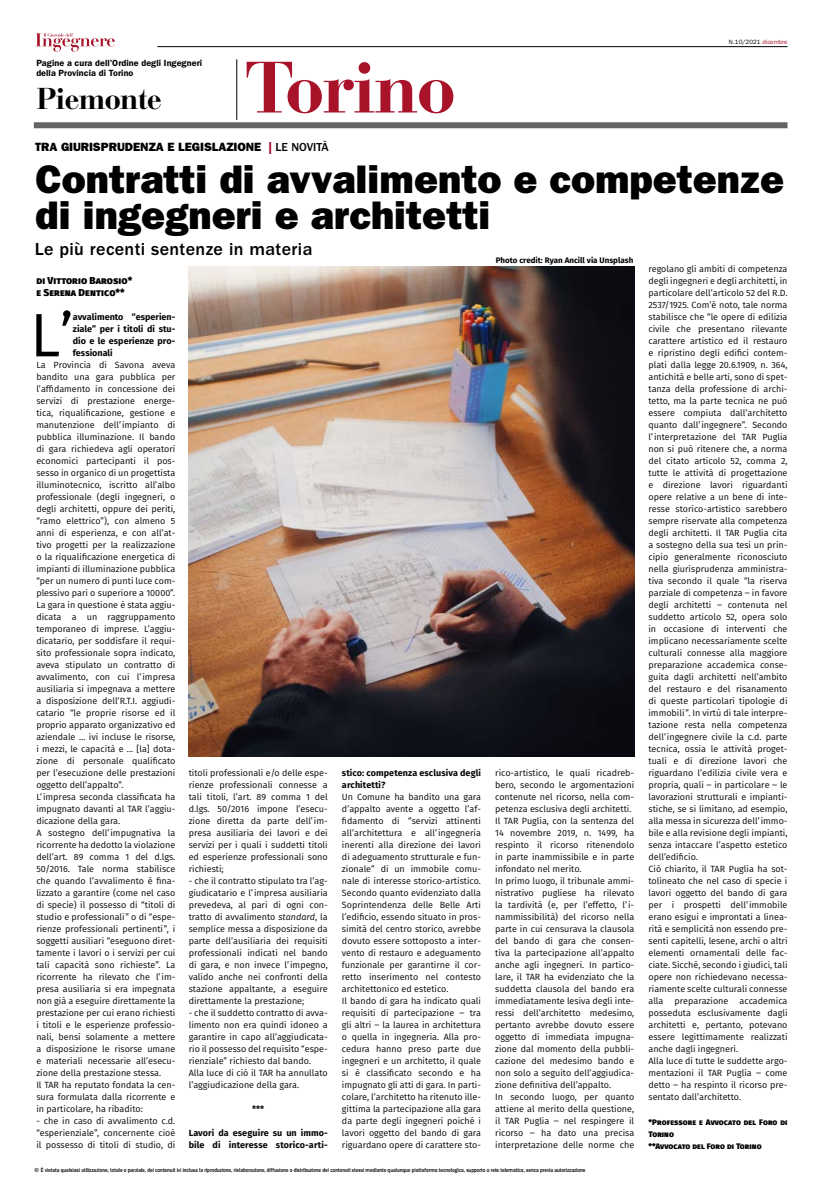
<style>
.page{position:relative;width:823px;height:1191px;background:#fff}
.page>*{position:absolute;margin:0;border:0;box-sizing:border-box;transform-origin:0 0}
.t1{font:700 72px "Bauer Bodoni Std";letter-spacing:-.03em;color:#a9132a}
.t2{font:61.3px "Fira Sans";color:#000}
.t3{font:40px/36px "ITC Franklin Gothic Std Hvy";color:#000}
.t4{font:700 30px "Bauer Bodoni Std";letter-spacing:-.03em;color:#000}
.t5{font:500 18px "ITC Franklin Gothic Std";letter-spacing:.02em;color:#000}
.t6{font:12px "ITC Franklin Gothic Std Hvy";color:#000}
.t7{font:800 10px/12px "Fira Sans";letter-spacing:.01em;color:#000}
.t8{font:9px/12px "Fira Sans";color:#050505}
.t9{font:700 9px/12px "Fira Sans";letter-spacing:.01em;color:#050505}
.t10{font:600 9px/10px "Franklin Gothic";letter-spacing:.005em;color:#000}
.t11{font:800 8px/12px "Fira Sans";letter-spacing:.01em;color:#000}
.t12{font:700 8px "Fira Sans";color:#000}
.t13{font:6.2px "ITC Franklin Gothic Std";color:#000}
.t14{font:500 6px "Franklin Gothic";letter-spacing:-.01em;color:#000}
.s1{color:#a9132a}
.s2{font-family:"ITC Franklin Gothic Std";font-weight:500}
.s3{font-style:italic}
</style>
<div class="page">
<hr style="left:157px;top:46px;width:630px;height:1px;background:#000">
<svg style="left:35px;top:33px;width:80px;height:19px"></svg>
<hr style="left:236px;top:59px;width:1px;height:61px;background:#000">
<div style="left:34px;top:122px;width:753px;height:6px;background:#636363"></div>
<img style="left:189px;top:266px;width:445px;height:490px">
<p class="t10" style="left:36px;top:57px;width:167px">Pagine a cura dell’Ordine degli Ingegneri della Provincia di Torino</p>
<h3 class="t4" style="left:36px;top:80px;width:127px">Piemonte</h3>
<h1 class="t1" style="left:245px;top:44px;width:212px">Torino</h1>
<h3 class="t6" style="left:35px;top:140px;width:295px">TRA GIURISPRUDENZA E LEGISLAZIONE <span class="s1">|</span> <span class="s2">LE NOVITÀ</span></h3>
<p class="t13" style="left:728px;top:38px;width:60px">N.10/2021 <span class="s1">dicembre</span></p>
<h3 class="t3" style="left:35px;top:161px;width:749px">Contratti di avvalimento e competenze di ingegneri e architetti</h3>
<h3 class="t5" style="left:35px;top:238px;width:279px">Le più recenti sentenze in materia</h3>
<p class="t12" style="left:495px;top:253px;width:139px">Photo credit: Ryan Ancill via Unsplash</p>
<p class="t8" style="left:648px;top:262px;width:140px">regolano gli ambiti di competenza degli ingegneri e degli architetti, in particolare dell’articolo 52 del R.D.<br>2537/1925. Com’è noto, tale norma stabilisce che “le opere di edilizia civile che presentano rilevante carattere artistico ed il restauro e ripristino degli edifici contem&shy;plati dalla legge 20.6.1909, n. 364, antichità e belle arti, sono di spet&shy;tanza della professione di archi&shy;tetto, ma la parte tecnica ne può essere compiuta dall’architetto quanto dall’ingegnere”. Secondo l’interpretazione del TAR Puglia non si può ritenere che, a norma del citato articolo 52, comma 2, tutte le attività di progettazione e direzione lavori riguardanti opere relative a un bene di inte&shy;resse storico-artistico sarebbero sempre riservate alla competenza degli architetti. Il TAR Puglia cita a sostegno della sua tesi un prin&shy;cipio generalmente riconosciuto nella giurisprudenza amministra&shy;tiva secondo il quale “la riserva parziale di competenza ‒ in favore degli architetti ‒ contenuta nel suddetto articolo 52, opera solo in occasione di interventi che implicano necessariamente scelte culturali connesse alla maggiore preparazione accademica conse&shy;guita dagli architetti nell’ambito del restauro e del risanamento di queste particolari tipologie di immobili”. In virtù di tale interpre&shy;tazione resta nella competenza dell’ingegnere civile la c.d. parte tecnica, ossia le attività proget&shy;tuali e di direzione lavori che riguardano l’edilizia civile vera e propria, quali ‒ in particolare ‒ le lavorazioni strutturali e impianti&shy;stiche, se si limitano, ad esempio, alla messa in sicurezza dell’immo&shy;bile e alla revisione degli impianti, senza intaccare l’aspetto estetico dell’edificio.<br>Ciò chiarito, il TAR Puglia ha sot&shy;tolineato che nel caso di specie i lavori oggetto del bando di gara per i prospetti dell’immobile erano esigui e improntati a linea&shy;rità e semplicità non essendo pre&shy;senti capitelli, lesene, archi o altri elementi ornamentali delle fac&shy;ciate. Sicché, secondo i giudici, tali opere non richiedevano necessa&shy;riamente scelte culturali connesse alla preparazione accademica posseduta esclusivamente dagli architetti e, pertanto, potevano essere legittimamente realizzati anche dagli ingegneri.<br>Alla luce di tutte le suddette argo&shy;mentazioni il TAR Puglia ‒ come detto ‒ ha respinto il ricorso pre&shy;sentato dall’architetto.</p>
<p class="t11" style="left:648px;top:1115px;width:140px">*Professore e Avvocato del Foro di<br>Torino<br>**Avvocato del Foro di Torino</p>
<p class="t7" style="left:36px;top:274px;width:97px">di Vittorio Barosio* e Serena Dentico**</p>
<h2 class="t2" style="left:30px;top:289px;width:45px">L’</h2>
<p class="t9" style="left:73px;top:310px;width:104px;text-align:justify">avvalimento “esperien&shy;ziale” per i titoli di stu&shy;dio e le esperienze pro&shy;fessionali</p>
<p class="t8" style="left:36px;top:359px;width:140px">La Provincia di Savona aveva bandito una gara pubblica per l’affidamento in concessione dei servizi di prestazione energe&shy;tica, riqualificazione, gestione e manutenzione dell’impianto di pubblica illuminazione. Il bando di gara richiedeva agli operatori economici partecipanti il pos&shy;sesso in organico di un progettista illuminotecnico, iscritto all’albo professionale (degli ingegneri, o degli architetti, oppure dei periti, “ramo elettrico”), con almeno 5 anni di esperienza, e con all’at&shy;tivo progetti per la realizzazione o la riqualificazione energetica di impianti di illuminazione pubblica “per un numero di punti luce com&shy;plessivo pari o superiore a 10000”.<br>La gara in questione è stata aggiu&shy;dicata a un raggruppamento temporaneo di imprese. L’aggiu&shy;dicatario, per soddisfare il requi&shy;sito professionale sopra indicato, aveva stipulato un contratto di avvalimento, con cui l’impresa ausiliaria si impegnava a mettere a disposizione dell’R.T.I. aggiudi&shy;catario “le proprie risorse ed il proprio apparato organizzativo ed aziendale … ivi incluse le risorse, i mezzi, le capacità e … [la] dota&shy;zione di personale qualificato per l’esecuzione delle prestazioni oggetto dell’appalto”.<br>L’impresa seconda classificata ha impugnato davanti al TAR l’aggiu&shy;dicazione della gara.<br>A sostegno dell’impugnativa la ricorrente ha dedotto la violazione dell’art. 89 comma 1 del d.lgs.<br>50/2016. Tale norma stabilisce che quando l’avvalimento è fina&shy;lizzato a garantire (come nel caso di specie) il possesso di “titoli di studio e professionali” o di “espe&shy;rienze professionali pertinenti”, i soggetti ausiliari “eseguono diret&shy;tamente i lavori o i servizi per cui tali capacità sono richieste”. La ricorrente ha rilevato che l’im&shy;presa ausiliaria si era impegnata non già a eseguire direttamente la prestazione per cui erano richiesti i titoli e le esperienze professio&shy;nali, bensì solamente a mettere a disposizione le risorse umane e materiali necessarie all’esecu&shy;zione della prestazione stessa.<br>Il TAR ha reputato fondata la cen&shy;sura formulata dalla ricorrente e in particolare, ha ribadito:</p>
<p class="t8" style="left:36px;top:1115px;width:140px;text-align:justify">- che in caso di avvalimento c.d. “esperienziale”, concernente cioè il possesso di titoli di studio, di</p>
<p class="t9" style="left:342px;top:766px;width:140px">stico: competenza esclusiva degli architetti?</p>
<p class="t8" style="left:342px;top:791px;width:140px">Un Comune ha bandito una gara d’appalto avente a oggetto l’af&shy;fidamento di “servizi attinenti all’architettura e all’ingegneria inerenti alla direzione dei lavori di adeguamento strutturale e fun&shy;zionale” di un immobile comu&shy;nale di interesse storico-artistico.<br>Secondo quanto evidenziato dalla Soprintendenza delle Belle Arti l’edificio, essendo situato in pros&shy;simità del centro storico, avrebbe dovuto essere sottoposto a inter&shy;vento di restauro e adeguamento funzionale per garantirne il cor&shy;retto inserimento nel contesto architettonico ed estetico.<br>Il bando di gara ha indicato quali requisiti di partecipazione ‒ tra gli altri ‒ la laurea in architettura o quella in ingegneria. Alla pro&shy;cedura hanno preso parte due ingegneri e un architetto, il quale si è classificato secondo e ha impugnato gli atti di gara. In parti&shy;colare, l’architetto ha ritenuto ille&shy;gittima la partecipazione alla gara da parte degli ingegneri poiché i lavori oggetto del bando di gara riguardano opere di carattere sto-</p>
<p class="t8" style="left:189px;top:767px;width:140px;text-align:justify">titoli professionali e/o delle espe&shy;rienze professionali connesse a tali titoli, l’art. 89 comma 1 del d.lgs. 50/2016 impone l’esecu&shy;zione diretta da parte dell’im&shy;presa ausiliaria dei lavori e dei servizi per i quali i suddetti titoli ed esperienze professionali sono richiesti;</p>
<p class="t8" style="left:189px;top:875px;width:140px;text-align:justify">- che il contratto stipulato tra l’ag&shy;giudicatario e l’impresa ausiliaria prevedeva, al pari di ogni con&shy;tratto di avvalimento <span class="s3">standard</span>, la semplice messa a disposizione da parte dell’ausiliaria dei requisiti professionali indicati nel bando di gara, e non invece l’impegno, valido anche nei confronti della stazione appaltante, a eseguire direttamente la prestazione;</p>
<p class="t8" style="left:189px;top:1007px;width:140px">- che il suddetto contratto di avva&shy;limento non era quindi idoneo a garantire in capo all’aggiudicata&shy;rio il possesso del requisito “espe&shy;rienziale” richiesto dal bando.<br>Alla luce di ciò il TAR ha annullato l’aggiudicazione della gara.</p>
<p class="t9" style="left:252px;top:1102px;width:14px">***</p>
<p class="t9" style="left:189px;top:1126px;width:140px">Lavori da eseguire su un immo&shy;bile di interesse storico-arti-</p>
<p class="t8" style="left:495px;top:767px;width:140px">rico-artistico, le quali ricadreb&shy;bero, secondo le argomentazioni contenute nel ricorso, nella com&shy;petenza esclusiva degli architetti.<br>Il TAR Puglia, con la sentenza del<br>14 novembre 2019, n. 1499, ha respinto il ricorso ritenendolo in parte inammissibile e in parte infondato nel merito.<br>In primo luogo, il tribunale ammi&shy;nistrativo pugliese ha rilevato la tardività (e, per l’effetto, l’i&shy;nammissibilità) del ricorso nella parte in cui censurava la clausola del bando di gara che consen&shy;tiva la partecipazione all’appalto anche agli ingegneri. In partico&shy;lare, il TAR ha evidenziato che la suddetta clausola del bando era immediatamente lesiva degli inte&shy;ressi dell’architetto medesimo, pertanto avrebbe dovuto essere oggetto di immediata impugna&shy;zione dal momento della pubbli&shy;cazione del medesimo bando e non solo a seguito dell’aggiudica&shy;zione definitiva dell’appalto.<br>In secondo luogo, per quanto attiene al merito della questione, il TAR Puglia ‒ nel respingere il ricorso ‒ ha dato una precisa interpretazione delle norme che</p>
<p class="t14" style="left:35px;top:1166px;width:552px">© È vietata qualsiasi utilizzazione, totale o parziale, dei contenuti ivi inclusa la riproduzione, rielaborazione, diffusione o distribuzione dei contenuti stessi mediante qualunque piattaforma tecnologica, supporto o rete telematica, senza previa autorizzazione</p>
</div>
